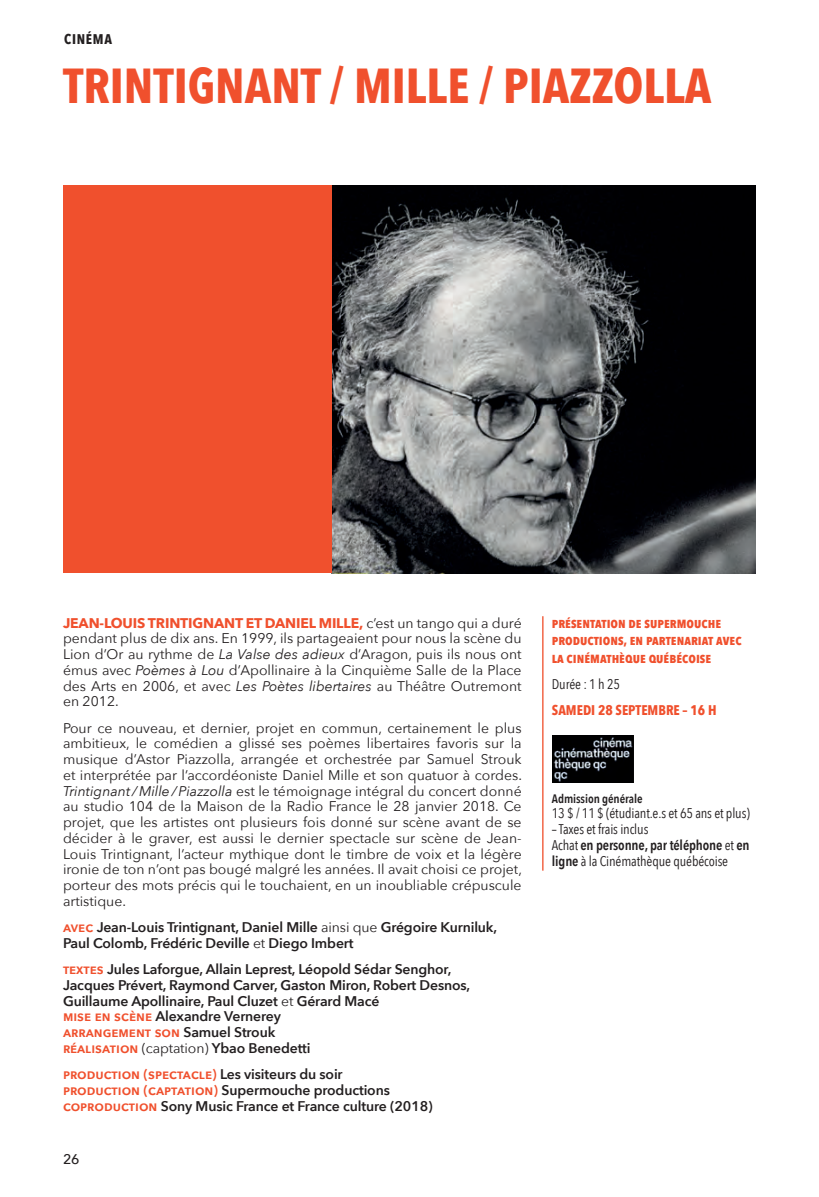
<style>
.page{position:relative;width:819px;height:1197px;background:#fff}
.page>*{position:absolute;margin:0;border:0;box-sizing:border-box;transform-origin:0 0}
.t1{font:700 49px "Avenir Next Condensed";color:#f0502d}
.t2{font:14px/15.8px "Avenir Next";color:#231f20;text-align:justify}
.t3{font:600 14px/15.8px "Avenir Next";letter-spacing:-.01em;color:#231f20}
.t4{font:14px/15.8px "Avenir Next Condensed";letter-spacing:-.01em;color:#231f20}
.t5{font:700 14px/17.5px "Avenir Next Condensed";color:#f0502d}
.t6{font:700 14px "Avenir Next Condensed";letter-spacing:.05em;color:#231f20}
.t7{font:500 14px "Avenir Next";color:#231f20}
.t8{font:600 12.25px "Avenir Next Condensed";letter-spacing:-.005em;color:#231f20}
.s1{font-weight:700;color:#f0502d}
.s2{font-style:italic}
.s3{color:#f0502d}
.s4{font-weight:400}
.s5{font-weight:600}
</style>
<div class="page">
<img style="left:331px;top:186px;width:425px;height:388px">
<img style="left:552px;top:736px;width:82px;height:47px">
<div style="left:63px;top:185px;width:268px;height:388px;background:#f0502d"></div>
<hr style="left:542px;top:616px;width:2px;height:255px;background:#f0502d">
<p class="t6" style="left:64px;top:30px;width:49px">CINÉMA</p>
<h1 class="t1" style="left:63px;top:56px;width:650px">TRINTIGNANT / MILLE / PIAZZOLLA</h1>
<p class="t2" style="left:63px;top:614px;width:460px"><span class="s1">JEAN-LOUIS TRINTIGNANT ET DANIEL MILLE,</span> c’est un tango qui a duré pendant plus de dix ans. En 1999, ils partageaient pour nous la scène du Lion d’Or au rythme de <span class="s2">La Valse des adieux</span> d’Aragon, puis ils nous ont émus avec <span class="s2">Poèmes à Lou</span> d’Apollinaire à la Cinquième Salle de la Place des Arts en 2006, et avec <span class="s2">Les Poètes libertaires</span> au Théâtre Outremont en 2012.</p>
<p class="t2" style="left:63px;top:719px;width:461px">Pour ce nouveau, et dernier, projet en commun, certainement le plus ambitieux, le comédien a glissé ses poèmes libertaires favoris sur la musique d’Astor Piazzolla, arrangée et orchestrée par Samuel Strouk et interprétée par l’accordéoniste Daniel Mille et son quatuor à cordes.<br><span class="s2">Trintignant/Mille/Piazzolla</span> est le témoignage intégral du concert donné au studio 104 de la Maison de la Radio France le 28 janvier 2018. Ce projet, que les artistes ont plusieurs fois donné sur scène avant de se décider à le graver, est aussi le dernier spectacle sur scène de Jean-Louis Trintignant, l’acteur mythique dont le timbre de voix et la légère ironie de ton n’ont pas bougé malgré les années. Il avait choisi ce projet, porteur des mots précis qui le touchaient, en un inoubliable crépuscule artistique.</p>
<p class="t3" style="left:63px;top:919px;width:436px"><span class="s3">avec</span> Jean-Louis Trintignant, Daniel Mille <span class="s4">ainsi que</span> Grégoire Kurniluk,<br>Paul Colomb, Frédéric Deville <span class="s4">et</span> Diego Imbert</p>
<p class="t3" style="left:63px;top:961px;width:409px"><span class="s3">textes</span> Jules Laforgue, Allain Leprest, Léopold Sédar Senghor, Jacques Prévert, Raymond Carver, Gaston Miron, Robert Desnos, Guillaume Apollinaire, Paul Cluzet <span class="s4">et</span> Gérard Macé<br><span class="s3">mise en scène</span> Alexandre Vernerey<br><span class="s3">arrangement son</span> Samuel Strouk<br><span class="s3">réalisation</span> <span class="s4">(captation)</span> Ybao Benedetti</p>
<p class="t3" style="left:63px;top:1066px;width:371px"><span class="s3">production (spectacle)</span> Les visiteurs du soir<br><span class="s3">production (captation)</span> Supermouche productions <span class="s3">coproduction</span> Sony Music France et France culture (2018)</p>
<p class="t7" style="left:63px;top:1148px;width:18px">26</p>
<p class="t5" style="left:552px;top:614px;width:191px">présentation de supermouche productions, en partenariat avec la cinémathèque québécoise</p>
<p class="t4" style="left:552px;top:676px;width:70px">Durée : 1 h 25</p>
<p class="t5" style="left:552px;top:701px;width:166px">SAMEDI 28 SEPTEMBRE – 16 H</p>
<p class="t8" style="left:552px;top:788px;width:92px">Admission générale</p>
<p class="t4" style="left:552px;top:805px;width:199px">13 $ / 11 $ (étudiant.e.s et 65 ans et plus)</p>
<p class="t4" style="left:552px;top:821px;width:199px">– Taxes et frais inclus<br>Achat <span class="s5">en personne, par téléphone</span> et <span class="s5">en ligne</span> à la Cinémathèque québécoise</p>
</div>
